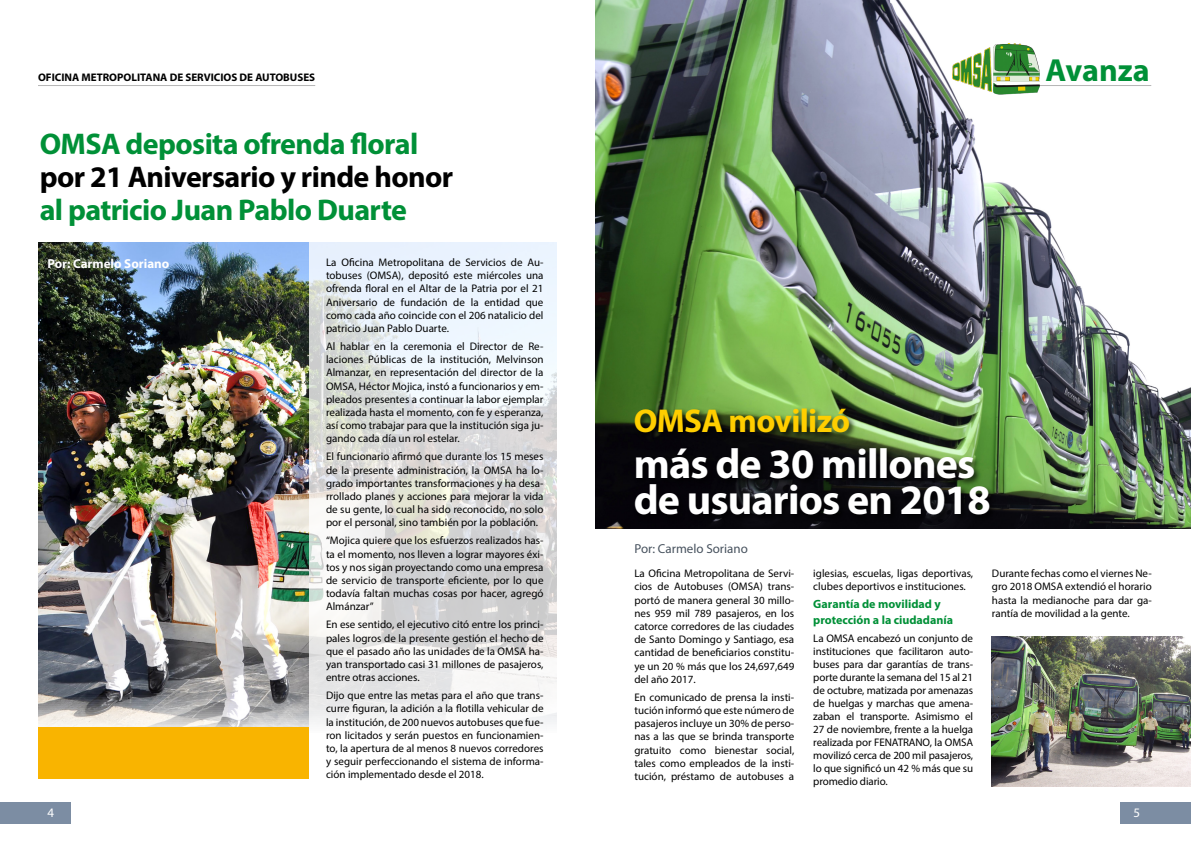
<style>
.page{position:relative;width:1191px;height:842px;background:#fff}
.page>*{position:absolute;margin:0;border:0;box-sizing:border-box;transform-origin:0 0}
.t1{font:700 42px/36.7px "Myriad Pro";letter-spacing:-.02em;color:#fff}
.t2{font:700 33.1px "Myriad Pro";letter-spacing:-.02em;color:#ffce00}
.t3{font:700 32px "Myriad Pro";color:#009037}
.t4{font:700 30px "Myriad Pro";letter-spacing:-.02em;color:#009037}
.t5{font:700 30px "Myriad Pro";letter-spacing:-.02em;color:#000}
.t6{font:700 13px "Myriad Pro";color:#fff}
.t7{font:13px "Myriad Pro";color:#47525e}
.t8{font:13px "Myriad Pro";color:#fff}
.t9{font:700 12px/15.6px "Myriad Pro";color:#009037}
.t10{font:11px/13.2px "Myriad Pro";color:#000;text-align:justify}
.t11{font:700 11px "Myriad Pro";color:#000}
</style>
<div class="page">
<img style="left:38px;top:243px;width:271px;height:484px">
<svg style="left:309px;top:242px;width:247px;height:482px"></svg>
<div style="left:38px;top:727px;width:271px;height:51px;background:#f9b400"></div>
<img style="left:992px;top:636px;width:199px;height:150px">
<img style="left:595px;top:0;width:596px;height:529px">
<div style="left:633px;top:406px;width:365px;height:117px;background:#000;opacity:.75"></div>
<hr style="left:1038px;top:85px;width:113px;height:1px;background:#000">
<hr style="left:38px;top:85px;width:277px;height:1px;background:#000">
<div style="left:0;top:802px;width:71px;height:21px;background:#7c8da3"></div>
<div style="left:1120px;top:802px;width:71px;height:21px;background:#7c8da3"></div>
<img style="left:952px;top:44px;width:88px;height:54px">
<p class="t11" style="left:38px;top:70px;width:279px">OFICINA METROPOLITANA DE SERVICIOS DE AUTOBUSES</p>
<h3 class="t4" style="left:40px;top:124px;width:380px">OMSA deposita ofrenda floral</h3>
<h3 class="t5" style="left:40px;top:157px;width:415px">por 21 Aniversario y rinde honor</h3>
<h3 class="t4" style="left:40px;top:190px;width:369px">al patricio Juan Pablo Duarte</h3>
<p class="t6" style="left:47px;top:255px;width:123px">Por: Carmelo Soriano</p>
<p class="t10" style="left:326px;top:256px;width:219px">La Oficina Metropolitana de Servicios de Au&shy;tobuses (OMSA), depositó este miércoles una ofrenda floral en el Altar de la Patria por el 21<br>Aniversario de fundación de la entidad que como cada año coincide con el 206 natalicio del patricio Juan Pablo Duarte.</p>
<p class="t10" style="left:326px;top:340px;width:219px">Al hablar en la ceremonia el Director de Re&shy;laciones Públicas de la institución, Melvinson Almanzar, en representación del director de la OMSA, Héctor Mojica, instó a funcionarios y em&shy;pleados presentes a continuar la labor ejemplar realizada hasta el momento, con fe y esperanza, así como trabajar para que la institución siga ju&shy;gando cada día un rol estelar.</p>
<p class="t10" style="left:326px;top:450px;width:219px">El funcionario afirmó que durante los 15 meses de la presente administración, la OMSA ha lo&shy;grado importantes transformaciones y ha desa&shy;rrollado planes y acciones para mejorar la vida de su gente, lo cual ha sido reconocido, no solo por el personal, sino también por la población.</p>
<p class="t10" style="left:326px;top:534px;width:219px">“Mojica quiere que los esfuerzos realizados has&shy;ta el momento, nos lleven a lograr mayores éxi&shy;tos y nos sigan proyectando como una empresa de servicio de transporte eficiente, por lo que todavía faltan muchas cosas por hacer, agregó Almánzar”</p>
<p class="t10" style="left:326px;top:618px;width:219px">En ese sentido, el ejecutivo citó entre los princi&shy;pales logros de la presente gestión el hecho de que el pasado año las unidades de la OMSA ha&shy;yan transportado casi 31 millones de pasajeros, entre otras acciones.</p>
<p class="t10" style="left:326px;top:689px;width:219px">Dijo que entre las metas para el año que trans&shy;curre figuran, la adición a la flotilla vehicular de la institución, de 200 nuevos autobuses que fue&shy;ron licitados y serán puestos en funcionamien&shy;to, la apertura de al menos 8 nuevos corredores y seguir perfeccionando el sistema de informa&shy;ción implementado desde el 2018.</p>
<h3 class="t3" style="left:1045px;top:49px;width:106px">Avanza</h3>
<h2 class="t2" style="left:633px;top:399px;width:218px">OMSA movilizó</h2>
<h1 class="t1" style="left:633px;top:444px;width:358px">más de 30 millones de usuarios en 2018</h1>
<p class="t7" style="left:634px;top:541px;width:115px">Por: Carmelo Soriano</p>
<p class="t10" style="left:634px;top:567px;width:161px">La Oficina Metropolitana de Servi&shy;cios de Autobuses (OMSA) trans&shy;portó de manera general 30 millo&shy;nes 959 mil 789 pasajeros, en los catorce corredores de las ciudades de Santo Domingo y Santiago, esa cantidad de beneficiarios constitu&shy;ye un 20 % más que los 24,697,649 del año 2017.</p>
<p class="t10" style="left:634px;top:690px;width:161px">En comunicado de prensa la insti&shy;tución informó que este número de pasajeros incluye un 30% de perso&shy;nas a las que se brinda transporte gratuito como bienestar social, tales como empleados de la insti&shy;tución, préstamo de autobuses a</p>
<p class="t10" style="left:813px;top:567px;width:161px">iglesias, escuelas, ligas deportivas, clubes deportivos e instituciones.</p>
<p class="t9" style="left:813px;top:596px;width:141px">Garantía de movilidad y protección a la ciudadanía</p>
<p class="t10" style="left:813px;top:631px;width:161px">La OMSA encabezó un conjunto de instituciones que facilitaron auto&shy;buses para dar garantías de trans&shy;porte durante la semana del 15 al 21 de octubre, matizada por amenazas de huelgas y marchas que amena&shy;zaban el transporte. Asimismo el 27 de noviembre, frente a la huelga realizada por FENATRANO, la OMSA movilizó cerca de 200 mil pasajeros, lo que significó un 42 % más que su promedio diario.</p>
<p class="t10" style="left:992px;top:567px;width:161px">Durante fechas como el viernes Ne&shy;gro 2018 OMSA extendió el horario hasta la medianoche para dar ga&shy;rantía de movilidad a la gente.</p>
<p class="t8" style="left:47px;top:804px;width:8px">4</p>
<p class="t8" style="left:1133px;top:804px;width:8px">5</p>
</div>
